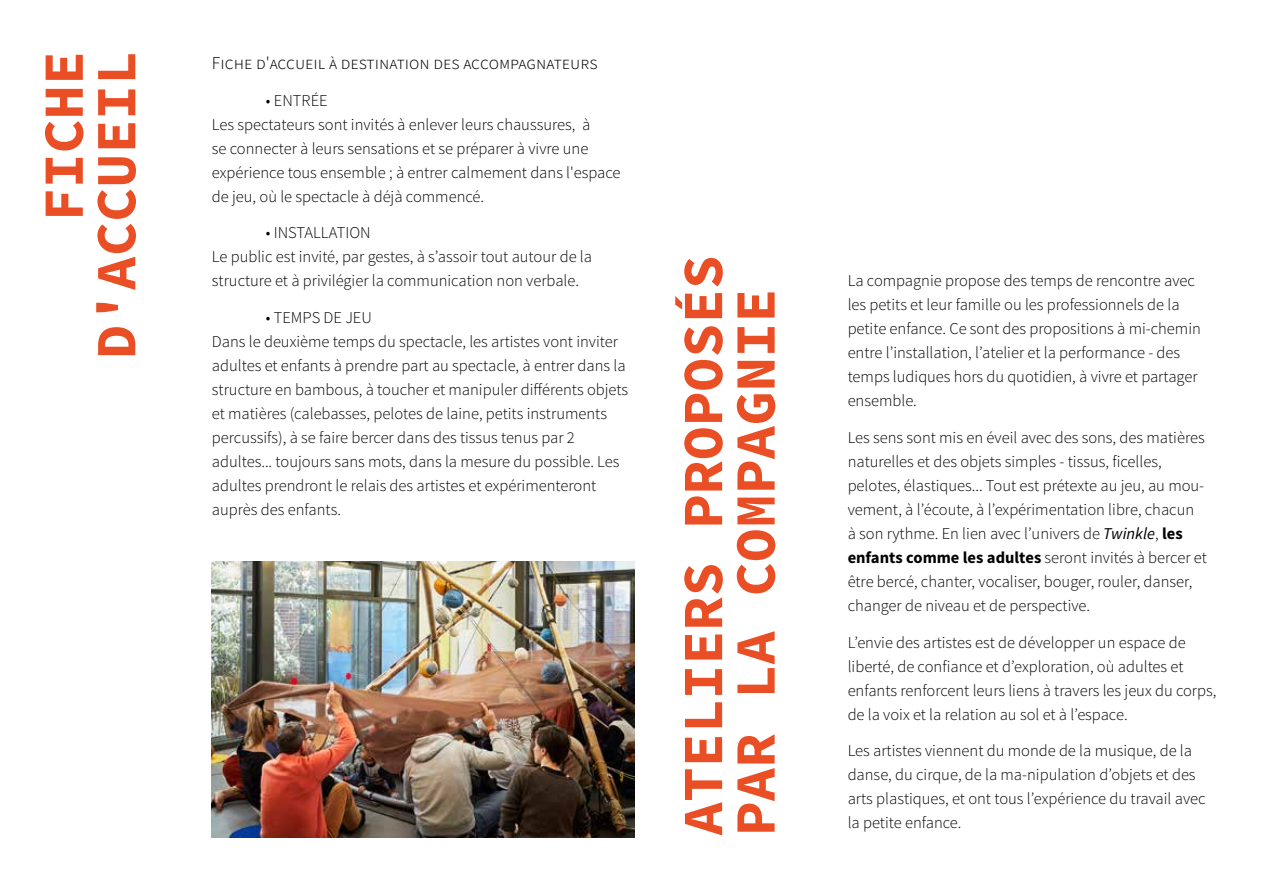
<style>
.page{position:relative;width:1263px;height:893px;background:#fff}
.page>*{position:absolute;margin:0;border:0;box-sizing:border-box;transform-origin:0 0}
.t1{font:700 57px/52.5px "Source Code Pro";color:#e94e24;text-align:right}
.t2{font:300 18px "Source Sans Pro";color:#000}
.t3{font:300 16.5px/24px "Source Sans Pro";color:#000}
.s1{font-weight:400;font-style:italic}
.s2{font-weight:700}
</style>
<div class="page">
<img style="left:212px;top:561px;width:422px;height:277px">
<h1 class="t1" style="left:37px;top:359px;width:309px;rotate:-90deg">FICHE<br>D'ACCUEIL</h1>
<p class="t2" style="left:212px;top:52px;width:387px">Fiche d'accueil à destination des accompagnateurs</p>
<p class="t3" style="left:212px;top:88px;width:410px;text-indent:54px">• ENTRÉE<br>Les spectateurs sont invités à enlever leurs chaussures, à<br>se connecter à leurs sensations et se préparer à vivre une expérience tous ensemble ; à entrer calmement dans l'espace de jeu, où le spectacle à déjà commencé.</p>
<p class="t3" style="left:212px;top:221px;width:382px;text-indent:54px">• INSTALLATION<br>Le public est invité, par gestes, à s’assoir tout autour de la structure et à privilégier la communication non verbale.</p>
<p class="t3" style="left:212px;top:306px;width:418px;text-indent:54px">• TEMPS DE JEU<br>Dans le deuxième temps du spectacle, les artistes vont inviter adultes et enfants à prendre part au spectacle, à entrer dans la structure en bambous, à toucher et manipuler différents objets et matières (calebasses, pelotes de laine, petits instruments percussifs), à se faire bercer dans des tissus tenus par 2 adultes... toujours sans mots, dans la mesure du possible. Les adultes prendront le relais des artistes et expérimenteront auprès des enfants.</p>
<h1 class="t1" style="left:677px;top:836px;width:582px;text-align:left;rotate:-90deg">ATELIERS PROPOSÉS<br>PAR LA COMPAGNIE</h1>
<p class="t3" style="left:848px;top:269px;width:355px">La compagnie propose des temps de rencontre avec les petits et leur famille ou les professionnels de la petite enfance. Ce sont des propositions à mi-chemin entre l’installation, l’atelier et la performance - des temps ludiques hors du quotidien, à vivre et partager ensemble.</p>
<p class="t3" style="left:848px;top:425px;width:361px">Les sens sont mis en éveil avec des sons, des matières naturelles et des objets simples - tissus, ficelles, pelotes, élastiques... Tout est prétexte au jeu, au mou&shy;vement, à l’écoute, à l’expérimentation libre, chacun<br>à son rythme. En lien avec l’univers de <span class="s1">Twinkle</span>, <span class="s2">les enfants comme les adultes</span> seront invités à bercer et être bercé, chanter, vocaliser, bouger, rouler, danser, changer de niveau et de perspective.</p>
<p class="t3" style="left:848px;top:630px;width:370px">L’envie des artistes est de développer un espace de liberté, de confiance et d’exploration, où adultes et enfants renforcent leurs liens à travers les jeux du corps, de la voix et la relation au sol et à l’espace.</p>
<p class="t3" style="left:848px;top:739px;width:359px">Les artistes viennent du monde de la musique, de la danse, du cirque, de la ma-nipulation d’objets et des arts plastiques, et ont tous l’expérience du travail avec la petite enfance.</p>
</div>
